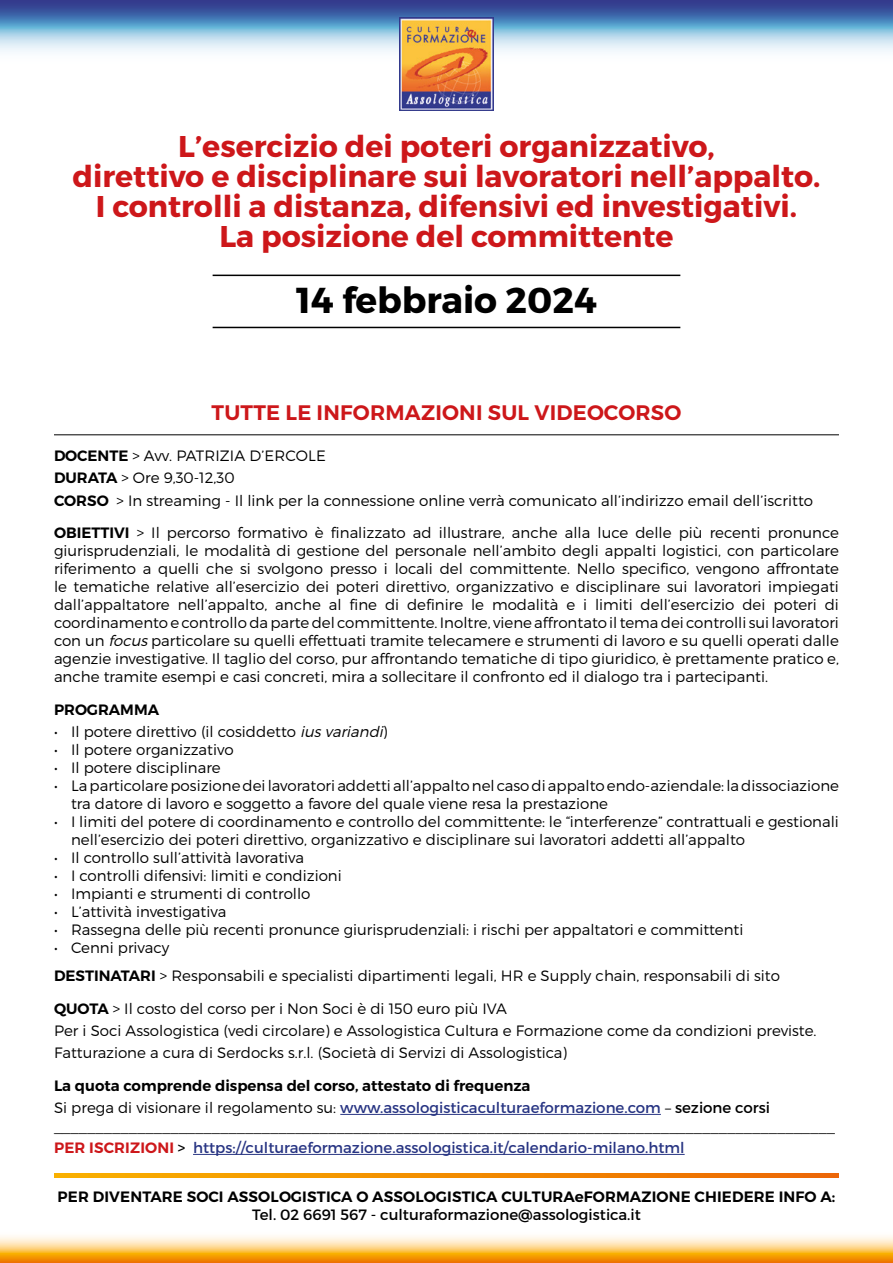
<style>
.page{position:relative;width:893px;height:1263px;background:#fff}
.page>*{position:absolute;margin:0;border:0;box-sizing:border-box;transform-origin:0 0}
.t1{font:700 36px "Montserrat";color:#000}
.t2{font:700 30px/30px "Montserrat";color:#cd171a;text-align:center}
.t3{font:600 21px "Montserrat";letter-spacing:.01em;color:#cd171a}
.t4{font:300 15px/18px "Montserrat";color:#000}
.t5{font:15px "Montserrat";color:#283583}
.t6{font:600 15px "Montserrat";letter-spacing:.005em;color:#000}
.t7{font:15px "Montserrat";color:#000}
.s1{font-weight:600}
.s2{font-style:italic}
.s3{font-weight:300;color:#000}
.s4{color:#000}
.s5{font-weight:600;color:#cd171a}
</style>
<div class="page">
<svg style="left:0;top:0;width:893px;height:69px"></svg>
<svg style="left:0;top:1236px;width:893px;height:27px;background:#fac268"></svg>
<svg style="left:54px;top:1174px;width:785px;height:4px;background:#f28c00"></svg>
<img style="left:400px;top:17px;width:93px;height:94px">
<hr style="left:54px;top:434px;width:785px;height:1px;background:#000">
<hr style="left:213px;top:275px;width:467px;height:1px;background:#000">
<hr style="left:213px;top:327px;width:467px;height:1px;background:#000">
<hr style="left:340px;top:1114px;width:321px;height:1px;background:#283583">
<hr style="left:193px;top:1154px;width:492px;height:1px;background:#283583">
<p class="t2" style="left:72px;top:131px;width:749px">L’esercizio dei poteri organizzativo,<br>direttivo e disciplinare sui lavoratori nell’appalto.<br>I controlli a distanza, difensivi ed investigativi.<br>La posizione del committente</p>
<p class="t1" style="left:296px;top:278px;width:302px">14 febbraio 2024</p>
<p class="t3" style="left:212px;top:400px;width:471px">TUTTE LE INFORMAZIONI SUL VIDEOCORSO</p>
<p class="t4" style="left:54px;top:446px;width:273px"><span class="s1">DOCENTE</span> &gt; Avv. PATRIZIA D’ERCOLE</p>
<p class="t4" style="left:54px;top:469px;width:182px"><span class="s1">DURATA</span> &gt; Ore 9,30-12,30</p>
<p class="t4" style="left:54px;top:491px;width:761px"><span class="s1">CORSO</span> &gt; In streaming - Il link per la connessione online verrà comunicato all’indirizzo email dell’iscritto</p>
<p class="t4" style="left:54px;top:523px;width:786px;text-align:justify"><span class="s1">OBIETTIVI</span> &gt; Il percorso formativo è finalizzato ad illustrare, anche alla luce delle più recenti pronunce giurisprudenziali, le modalità di gestione del personale nell’ambito degli appalti logistici, con particolare riferimento a quelli che si svolgono presso i locali del committente. Nello specifico, vengono affrontate le tematiche relative all’esercizio dei poteri direttivo, organizzativo e disciplinare sui lavoratori impiegati dall’appaltatore nell’appalto, anche al fine di definire le modalità e i limiti dell’esercizio dei poteri di coordinamento e controllo da parte del committente. Inoltre, viene affrontato il tema dei controlli sui lavoratori con un <span class="s2">focus</span>particolare su quelli effettuati tramite telecamere e strumenti di lavoro e su quelli operati dalle agenzie investigative. Il taglio del corso, pur affrontando tematiche di tipo giuridico, è prettamente pratico e, anche tramite esempi e casi concreti, mira a sollecitare il confronto ed il dialogo tra i partecipanti.</p>
<p class="t6" style="left:54px;top:700px;width:107px">PROGRAMMA</p>
<p class="t4" style="left:54px;top:722px;width:335px">• Il potere direttivo (il cosiddetto <span class="s2">iusvariandi</span>)</p>
<p class="t4" style="left:54px;top:740px;width:181px">• Il potere organizzativo</p>
<p class="t4" style="left:54px;top:758px;width:168px">• Il potere disciplinare</p>
<p class="t4" style="left:71px;top:776px;width:769px;text-indent:-17px">• La particolare posizione dei lavoratori addetti all’appalto nel caso di appalto endo-aziendale: la dissociazione tra datore di lavoro e soggetto a favore del quale viene resa la prestazione</p>
<p class="t4" style="left:71px;top:812px;width:769px;text-indent:-17px">• I limiti del potere di coordinamento e controllo del committente: le “interferenze” contrattuali e gestionali nell’esercizio dei poteri direttivo, organizzativo e disciplinare sui lavoratori addetti all’appalto</p>
<p class="t4" style="left:54px;top:848px;width:252px">• Il controllo sull’attività lavorativa</p>
<p class="t4" style="left:54px;top:866px;width:289px">• I controlli difensivi: limiti e condizioni</p>
<p class="t4" style="left:54px;top:884px;width:258px">• Impianti e strumenti di controllo</p>
<p class="t4" style="left:54px;top:902px;width:174px">• L’attività investigativa</p>
<p class="t4" style="left:54px;top:920px;width:691px">• Rassegna delle più recenti pronunce giurisprudenziali: i rischi per appaltatori e committenti</p>
<p class="t4" style="left:54px;top:938px;width:117px">• Cenni privacy</p>
<p class="t4" style="left:54px;top:966px;width:727px"><span class="s1">DESTINATARI</span> &gt; Responsabili e specialisti dipartimenti legali, HR e Supply chain, responsabili di sito</p>
<p class="t4" style="left:54px;top:999px;width:454px"><span class="s1">QUOTA</span> &gt; Il costo del corso per i Non Soci è di 150 euro più IVA</p>
<p class="t4" style="left:54px;top:1021px;width:764px">Per i Soci Assologistica (vedi circolare) e Assologistica Cultura e Formazione come da condizioni previste.</p>
<p class="t4" style="left:54px;top:1043px;width:515px">Fatturazione a cura di Serdocks s.r.l. (Società di Servizi di Assologistica)</p>
<p class="t6" style="left:54px;top:1076px;width:478px">La quota comprende dispensa del corso, attestato di frequenza</p>
<p class="t5" style="left:54px;top:1098px;width:717px"><span class="s3">Si prega di visionare il regolamento su:</span> www.assologisticaculturaeformazione.com <span class="s3">–</span> <span class="s4">sezione corsi</span></p>
<p class="t4" style="left:54px;top:1116px;width:783px">______________________________________________________________________________________________</p>
<p class="t5" style="left:54px;top:1138px;width:632px"><span class="s5">PER ISCRIZIONI</span> <span class="s4">&gt;</span> https://culturaeformazione.assologistica.it/calendario-milano.html</p>
<p class="t6" style="left:58px;top:1187px;width:779px">PER DIVENTARE SOCI ASSOLOGISTICA O ASSOLOGISTICA CULTURAeFORMAZIONE CHIEDERE INFO A:</p>
<p class="t7" style="left:252px;top:1205px;width:390px">Tel. 02 6691 567 - culturaformazione@assologistica.it</p>
</div>
